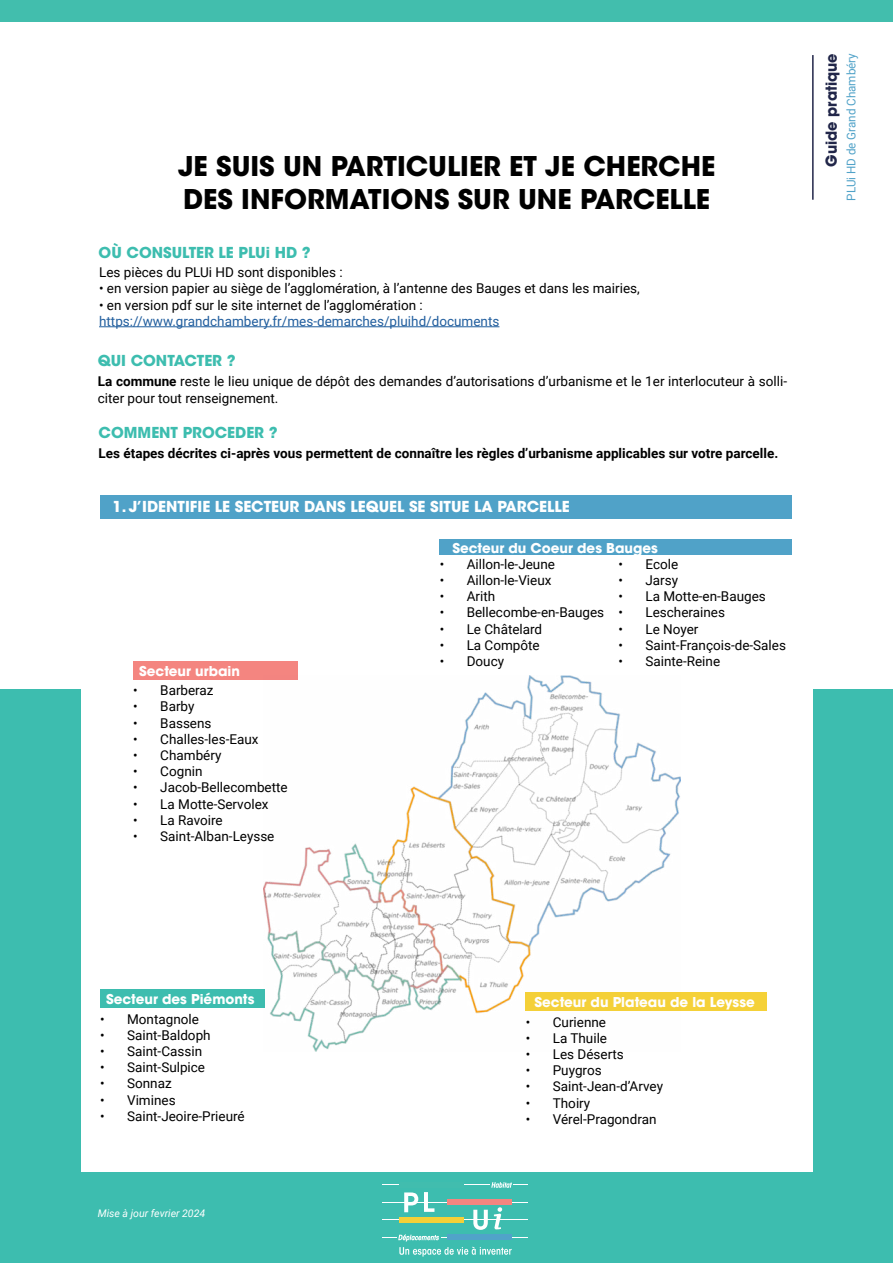
<style>
.page{position:relative;width:893px;height:1263px;background:#fff}
.page>*{position:absolute;margin:0;border:0;box-sizing:border-box;transform-origin:0 0}
.t1{font:700 27px "ITC Avant Garde Std";color:#000}
.t2{font:700 15px "ITC Avant Garde Std";color:#fff}
.t3{font:700 15px "ITC Avant Garde Std";color:#3dbdaf}
.t4{font:700 15px "ITC Avant Garde Std";color:#212649}
.t5{font:13.5px/16.2px "Roboto";color:#000}
.t6{font:700 13.5px "Roboto";color:#000}
.t7{font:700 13.5px "ITC Avant Garde Std";color:#fff}
.t8{font:13.5px "Roboto";color:#215e9e}
.t9{font:12px "Roboto";color:#50a2c8}
.t10{font:italic 10.5px "Roboto";color:#fff}
.s1{font-weight:700}
</style>
<div class="page">
<div style="left:0;top:689px;width:893px;height:574px;background:#3dbdaf"></div>
<div style="left:0;top:0;width:893px;height:21px;background:#42bead"></div>
<div style="left:81px;top:656px;width:731px;height:516px;background:#fff"></div>
<hr style="left:812px;top:55px;width:2px;height:145px;background:#212649">
<svg style="left:383px;top:1182px;width:145px;height:74px"></svg>
<div style="left:100px;top:495px;width:692px;height:24px;background:#50a2c8"></div>
<div style="left:133px;top:661px;width:165px;height:19px;background:#f48580"></div>
<div style="left:440px;top:539px;width:352px;height:16px;background:#50a2c8"></div>
<div style="left:100px;top:989px;width:164px;height:19px;background:#3dbdaf"></div>
<div style="left:526px;top:992px;width:241px;height:19px;background:#f5d138"></div>
<hr style="left:99px;top:326px;width:400px;height:1px;background:#215e9e">
<img style="left:264px;top:675px;width:416px;height:376px">
<p class="t1" style="left:178px;top:149px;width:539px">JE SUIS UN PARTICULIER ET JE CHERCHE</p>
<p class="t1" style="left:183px;top:181px;width:528px">DES INFORMATIONS SUR UNE PARCELLE</p>
<p class="t3" style="left:99px;top:242px;width:214px">OÙ CONSULTER LE PLUi HD ?</p>
<p class="t5" style="left:99px;top:264px;width:245px">Les pièces du PLUi HD sont disponibles :</p>
<p class="t5" style="left:99px;top:280px;width:542px">• en version papier au siège de l’agglomération, à l’antenne des Bauges et dans les mairies,</p>
<p class="t5" style="left:99px;top:296px;width:325px">• en version pdf sur le site internet de l’agglomération :</p>
<p class="t8" style="left:99px;top:311px;width:402px">https://www.grandchambery.fr/mes-demarches/pluihd/documents</p>
<p class="t3" style="left:98px;top:351px;width:139px">QUI CONTACTER ?</p>
<p class="t5" style="left:98px;top:373px;width:691px"><span class="s1">La commune</span> reste le lieu unique de dépôt des demandes d’autorisations d’urbanisme et le 1er interlocuteur à solli&shy;citer pour tout renseignement.</p>
<p class="t3" style="left:99px;top:423px;width:180px">COMMENT PROCEDER ?</p>
<p class="t6" style="left:99px;top:444px;width:681px">Les étapes décrites ci-après vous permettent de connaître les règles d’urbanisme applicables sur votre parcelle.</p>
<p class="t2" style="left:113px;top:497px;width:459px">1. J’IDENTIFIE LE SECTEUR DANS LEQUEL SE SITUE LA PARCELLE</p>
<p class="t7" style="left:139px;top:662px;width:102px">Secteur urbain</p>
<p class="t5" style="left:133px;top:682px;width:82px">• Barberaz</p>
<p class="t5" style="left:133px;top:698px;width:63px">• Barby</p>
<p class="t5" style="left:133px;top:714px;width:80px">• Bassens</p>
<p class="t5" style="left:133px;top:730px;width:127px">• Challes-les-Eaux</p>
<p class="t5" style="left:133px;top:747px;width:90px">• Chambéry</p>
<p class="t5" style="left:133px;top:763px;width:71px">• Cognin</p>
<p class="t5" style="left:133px;top:779px;width:156px">• Jacob-Bellecombette</p>
<p class="t5" style="left:133px;top:795px;width:137px">• La Motte-Servolex</p>
<p class="t5" style="left:133px;top:811px;width:91px">• La Ravoire</p>
<p class="t5" style="left:133px;top:828px;width:143px">• Saint-Alban-Leysse</p>
<p class="t7" style="left:452px;top:539px;width:207px">Secteur du Coeur des Bauges</p>
<p class="t5" style="left:440px;top:555px;width:117px">• Aillon-le-Jeune</p>
<p class="t5" style="left:440px;top:572px;width:113px">• Aillon-le-Vieux</p>
<p class="t5" style="left:440px;top:588px;width:57px">• Arith</p>
<p class="t5" style="left:440px;top:604px;width:166px">• Bellecombe-en-Bauges</p>
<p class="t5" style="left:440px;top:620px;width:104px">• Le Châtelard</p>
<p class="t5" style="left:440px;top:636px;width:102px">• La Compôte</p>
<p class="t5" style="left:440px;top:653px;width:66px">• Doucy</p>
<p class="t5" style="left:618px;top:555px;width:61px">• Ecole</p>
<p class="t5" style="left:618px;top:572px;width:61px">• Jarsy</p>
<p class="t5" style="left:618px;top:588px;width:149px">• La Motte-en-Bauges</p>
<p class="t5" style="left:618px;top:604px;width:108px">• Lescheraines</p>
<p class="t5" style="left:618px;top:620px;width:82px">• Le Noyer</p>
<p class="t5" style="left:618px;top:636px;width:169px">• Saint-François-de-Sales</p>
<p class="t5" style="left:618px;top:653px;width:103px">• Sainte-Reine</p>
<p class="t4" style="left:821px;top:167px;width:115px;rotate:-90deg">Guide pratique</p>
<p class="t9" style="left:843px;top:201px;width:149px;rotate:-90deg">PLUi HD de Grand Chambéry</p>
<p class="t7" style="left:106px;top:990px;width:150px">Secteur des Piémonts</p>
<p class="t7" style="left:534px;top:993px;width:222px">Secteur du Plateau de la Leysse</p>
<p class="t5" style="left:100px;top:1010px;width:100px">• Montagnole</p>
<p class="t5" style="left:100px;top:1026px;width:112px">• Saint-Baldoph</p>
<p class="t5" style="left:100px;top:1042px;width:104px">• Saint-Cassin</p>
<p class="t5" style="left:100px;top:1059px;width:107px">• Saint-Sulpice</p>
<p class="t5" style="left:100px;top:1075px;width:73px">• Sonnaz</p>
<p class="t5" style="left:100px;top:1091px;width:77px">• Vimines</p>
<p class="t5" style="left:100px;top:1107px;width:146px">• Saint-Jeoire-Prieuré</p>
<p class="t10" style="left:98px;top:1206px;width:109px">Mise à jour fevrier 2024</p>
<p class="t5" style="left:526px;top:1013px;width:82px">• Curienne</p>
<p class="t5" style="left:526px;top:1029px;width:83px">• La Thuile</p>
<p class="t5" style="left:526px;top:1046px;width:100px">• Les Déserts</p>
<p class="t5" style="left:526px;top:1062px;width:77px">• Puygros</p>
<p class="t5" style="left:526px;top:1078px;width:139px">• Saint-Jean-d’Arvey</p>
<p class="t5" style="left:526px;top:1094px;width:66px">• Thoiry</p>
<p class="t5" style="left:526px;top:1110px;width:132px">• Vérel-Pragondran</p>
</div>
